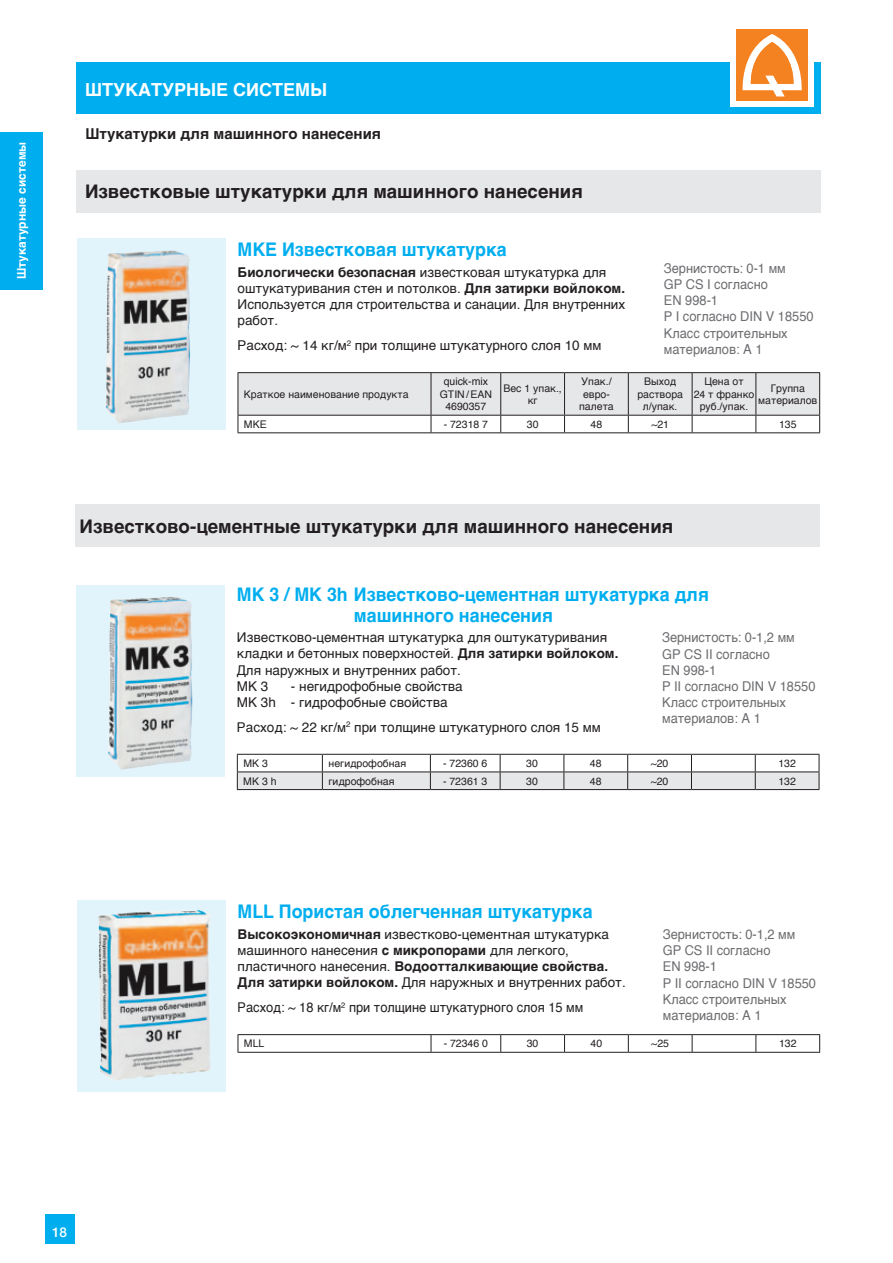
<style>
.page{position:relative;width:893px;height:1263px;background:#fff}
.page>*{position:absolute;margin:0;border:0;box-sizing:border-box;transform-origin:0 0}
.t1{font:700 18.75px/21px "Helvetica";color:#00aeef;scale:.95 1}
.t2{font:700 18.75px "Helvetica";color:#231f20}
.t3{font:700 18px "Helvetica";color:#fff}
.t4{font:700 15px "Helvetica";color:#231f20}
.t5{font:13.5px/16.2px "Helvetica";color:#231f20}
.t6{font:13.5px/16.2px "Helvetica";color:#6c6d70;scale:.95 1}
.t7{font:13.5px "Helvetica";color:#231f20;scale:.95 1}
.t8{font:500 13.5px "Helvetica Neue LT Pro";color:#fff}
.t9{font:700 12px "Helvetica";color:#fff}
.t10{font:10.5px/12.6px "Helvetica";color:#231f20;text-align:center}
.s1{font-weight:700}
</style>
<div class="page">
<div style="left:45px;top:1214px;width:29px;height:30px;background:#00aeef"></div>
<div style="left:77px;top:63px;width:744px;height:51px;background:#00aeef"></div>
<div style="left:730px;top:23px;width:84px;height:84px;background:#fff"></div>
<div style="left:737px;top:30px;width:71px;height:71px;background:#f58220"></div>
<svg style="left:742px;top:34px;width:60px;height:62px"></svg>
<div style="left:0;top:132px;width:43px;height:157px;background:#00aeef"></div>
<div style="left:77px;top:585px;width:148px;height:192px;background:#e1f4fc"></div>
<div style="left:77px;top:170px;width:744px;height:43px;background:#e6e7e9"></div>
<div style="left:77px;top:238px;width:149px;height:192px;background:#e1f4fc"></div>
<img style="left:106px;top:250px;width:84px;height:174px">
<hr style="left:238px;top:372px;width:193px;height:1px;background:#231f20">
<hr style="left:431px;top:372px;width:70px;height:1px;background:#231f20">
<hr style="left:501px;top:372px;width:64px;height:1px;background:#231f20">
<hr style="left:565px;top:372px;width:63px;height:1px;background:#231f20">
<hr style="left:628px;top:372px;width:64px;height:1px;background:#231f20">
<hr style="left:692px;top:372px;width:64px;height:1px;background:#231f20">
<hr style="left:756px;top:372px;width:64px;height:1px;background:#231f20">
<svg style="left:238px;top:373px;width:582px;height:59px"></svg>
<hr style="left:238px;top:432px;width:193px;height:1px;background:#231f20">
<hr style="left:431px;top:432px;width:70px;height:1px;background:#231f20">
<hr style="left:501px;top:432px;width:64px;height:1px;background:#231f20">
<hr style="left:565px;top:432px;width:63px;height:1px;background:#231f20">
<hr style="left:628px;top:432px;width:64px;height:1px;background:#231f20">
<hr style="left:692px;top:432px;width:64px;height:1px;background:#231f20">
<hr style="left:756px;top:432px;width:64px;height:1px;background:#231f20">
<img style="left:77px;top:900px;width:149px;height:192px">
<hr style="left:431px;top:1034px;width:70px;height:1px;background:#231f20">
<hr style="left:501px;top:1034px;width:64px;height:1px;background:#231f20">
<svg style="left:500px;top:1035px;width:1px;height:17px"></svg>
<hr style="left:565px;top:1034px;width:63px;height:1px;background:#231f20">
<svg style="left:564px;top:1035px;width:1px;height:17px"></svg>
<hr style="left:628px;top:1034px;width:64px;height:1px;background:#231f20">
<svg style="left:628px;top:1035px;width:1px;height:17px"></svg>
<hr style="left:692px;top:1034px;width:64px;height:1px;background:#231f20">
<svg style="left:692px;top:1035px;width:1px;height:17px"></svg>
<hr style="left:756px;top:1034px;width:64px;height:1px;background:#231f20">
<svg style="left:755px;top:1035px;width:1px;height:17px"></svg>
<svg style="left:819px;top:1035px;width:1px;height:17px"></svg>
<hr style="left:431px;top:1052px;width:70px;height:1px;background:#231f20">
<hr style="left:501px;top:1052px;width:64px;height:1px;background:#231f20">
<hr style="left:565px;top:1052px;width:63px;height:1px;background:#231f20">
<hr style="left:628px;top:1052px;width:64px;height:1px;background:#231f20">
<hr style="left:692px;top:1052px;width:64px;height:1px;background:#231f20">
<hr style="left:756px;top:1052px;width:64px;height:1px;background:#231f20">
<hr style="left:238px;top:1034px;width:193px;height:1px;background:#231f20">
<svg style="left:238px;top:1035px;width:1px;height:17px"></svg>
<svg style="left:431px;top:1035px;width:1px;height:17px"></svg>
<hr style="left:238px;top:1052px;width:193px;height:1px;background:#231f20">
<img style="left:108px;top:597px;width:84px;height:173px">
<hr style="left:430px;top:754px;width:70px;height:1px;background:#231f20">
<hr style="left:500px;top:754px;width:64px;height:1px;background:#231f20">
<hr style="left:564px;top:754px;width:64px;height:1px;background:#231f20">
<hr style="left:628px;top:754px;width:63px;height:1px;background:#231f20">
<hr style="left:691px;top:754px;width:64px;height:1px;background:#231f20">
<hr style="left:755px;top:754px;width:64px;height:1px;background:#231f20">
<hr style="left:237px;top:789px;width:85px;height:1px;background:#231f20">
<hr style="left:322px;top:789px;width:108px;height:1px;background:#231f20">
<hr style="left:430px;top:789px;width:70px;height:1px;background:#231f20">
<hr style="left:500px;top:789px;width:64px;height:1px;background:#231f20">
<hr style="left:564px;top:789px;width:64px;height:1px;background:#231f20">
<hr style="left:628px;top:789px;width:63px;height:1px;background:#231f20">
<hr style="left:691px;top:789px;width:64px;height:1px;background:#231f20">
<hr style="left:755px;top:789px;width:64px;height:1px;background:#231f20">
<hr style="left:237px;top:754px;width:85px;height:1px;background:#231f20">
<hr style="left:322px;top:754px;width:108px;height:1px;background:#231f20">
<svg style="left:237px;top:755px;width:583px;height:34px"></svg>
<div style="left:75px;top:504px;width:744px;height:43px;background:#e6e7e9"></div>
<p class="t9" style="left:12px;top:279px;width:139px;rotate:-90deg">Штукатурные системы</p>
<h2 class="t3" style="left:85px;top:75px;width:67px">ШТУКАТУРНЫЕ</h2>
<h2 class="t3" style="left:233px;top:75px;width:93px">СИСТЕМЫ</h2>
<p class="t4" style="left:85px;top:121px;width:297px">Штукатурки для машинного нанесения</p>
<h1 class="t2" style="left:85px;top:177px;width:499px">Известковые штукатурки для машинного нанесения</h1>
<h1 class="t1" style="left:238px;top:239px;width:285px">МКЕ Известковая штукатурка</h1>
<p class="t5" style="left:238px;top:264px;width:389px"><span class="s1">Биологически безопасная</span> известковая штукатурка для оштукатуривания стен и потолков. <span class="s1">Для затирки войлоком.<br></span>Используется для строительства и санации. Для внутренних работ.</p>
<p class="t5" style="left:238px;top:338px;width:365px">Расход: ~ 14 кг/м<sup>2</sup> при толщине штукатурного слоя 10 мм</p>
<p class="t10" style="left:244px;top:388px;width:166px">Краткое наименование продукта</p>
<p class="t6" style="left:664px;top:260px;width:159px">Зернистость: 0-1 мм<br>GP CS I согласно<br>EN 998-1<br>P I согласно DIN V 18550<br>Класс строительных материалов: А 1</p>
<p class="t10" style="left:440px;top:376px;width:54px">quick-mix<br>GTIN/EAN<br>4690357</p>
<p class="t10" style="left:503px;top:382px;width:60px">Вес 1 упак., кг</p>
<p class="t10" style="left:579px;top:376px;width:36px">Упак./ евро&shy;палета</p>
<p class="t10" style="left:637px;top:376px;width:47px">Выход раствора л/упак.</p>
<p class="t10" style="left:694px;top:376px;width:62px">Цена от<br>24 т франко руб./упак.</p>
<p class="t10" style="left:758px;top:382px;width:61px">Группа материалов</p>
<p class="t10" style="left:244px;top:418px;width:24px">MKE</p>
<p class="t10" style="left:444px;top:418px;width:46px">- 72318 7</p>
<p class="t10" style="left:527px;top:418px;width:13px">30</p>
<p class="t10" style="left:591px;top:418px;width:13px">48</p>
<p class="t10" style="left:651px;top:418px;width:19px">~21</p>
<p class="t10" style="left:779px;top:418px;width:19px">135</p>
<h1 class="t2" style="left:80px;top:511px;width:595px">Известково-цементные штукатурки для машинного нанесения</h1>
<h1 class="t1" style="left:354px;top:584px;width:375px;text-indent:-117px">МK 3 / MK 3h Известково-цементная штукатурка для машинного нанесения</h1>
<p class="t5" style="left:237px;top:630px;width:383px">Известково-цементная штукатурка для оштукатуривания кладки и бетонных поверхностей. <span class="s1">Для затирки войлоком.<br></span>Для наружных и внутренних работ.<br>МK 3</p>
<p class="t6" style="left:662px;top:630px;width:163px">Зернистость: 0-1,2 мм<br>GP CS II согласно<br>EN 998-1<br>P II согласно DIN V 18550<br>Класс строительных материалов: А 1</p>
<p class="t5" style="left:237px;top:678px;width:227px;text-indent:54px">- негидрофобные свойства<br>MK 3h - гидрофобные свойства</p>
<p class="t5" style="left:237px;top:719px;width:365px">Расход: ~ 22 кг/м<sup>2</sup> при толщине штукатурного слоя 15 мм</p>
<p class="t10" style="left:243px;top:757px;width:26px">MK 3</p>
<p class="t10" style="left:329px;top:757px;width:79px">негидрофобная</p>
<p class="t10" style="left:443px;top:757px;width:46px">- 72360 6</p>
<p class="t10" style="left:526px;top:757px;width:13px">30</p>
<p class="t10" style="left:590px;top:757px;width:13px">48</p>
<p class="t10" style="left:651px;top:757px;width:19px">~20</p>
<p class="t10" style="left:778px;top:757px;width:19px">132</p>
<p class="t10" style="left:243px;top:775px;width:35px">MK 3 h</p>
<p class="t10" style="left:329px;top:775px;width:67px">гидрофобная</p>
<p class="t10" style="left:443px;top:775px;width:46px">- 72361 3</p>
<p class="t10" style="left:526px;top:775px;width:13px">30</p>
<p class="t10" style="left:590px;top:775px;width:13px">48</p>
<p class="t10" style="left:651px;top:775px;width:19px">~20</p>
<p class="t10" style="left:778px;top:775px;width:19px">132</p>
<h1 class="t1" style="left:238px;top:901px;width:375px">МLL Пористая облегченная штукатурка</h1>
<p class="t5" style="left:238px;top:926px;width:390px"><span class="s1">Высокоэкономичная</span> известково-цементная штукатурка машинного нанесения <span class="s1">с микропорами</span> для легкого, пластичного нанесения. <span class="s1">Водоотталкивающие свойства.<br>Для затирки войлоком.</span> Для наружных и внутренних работ.</p>
<p class="t7" style="left:238px;top:997px;width:365px">Расход: ~ 18 кг/м<sup>2</sup> при толщине штукатурного слоя 15 мм</p>
<p class="t10" style="left:244px;top:1038px;width:22px">MLL</p>
<p class="t10" style="left:444px;top:1038px;width:46px">- 72346 0</p>
<p class="t10" style="left:527px;top:1038px;width:13px">30</p>
<p class="t10" style="left:591px;top:1038px;width:13px">40</p>
<p class="t10" style="left:651px;top:1038px;width:19px">~25</p>
<p class="t10" style="left:779px;top:1038px;width:19px">132</p>
<p class="t6" style="left:663px;top:926px;width:163px">Зернистость: 0-1,2 мм<br>GP CS II согласно<br>EN 998-1<br>P II согласно DIN V 18550<br>Класс строительных материалов: А 1</p>
<p class="t8" style="left:52px;top:1224px;width:17px">18</p>
</div>
